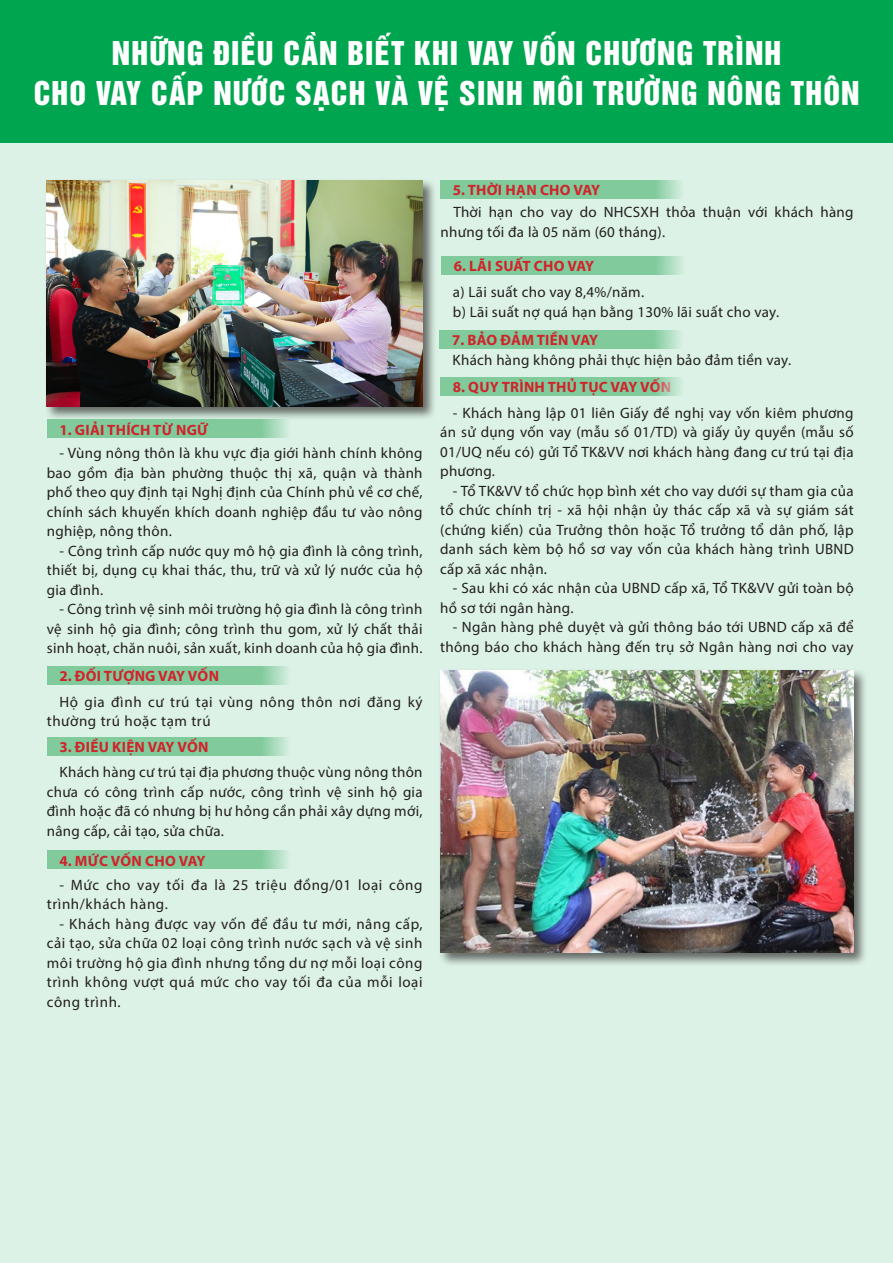
<style>
.page{position:relative;width:893px;height:1263px;background:#fff}
.page>*{position:absolute;margin:0;border:0;box-sizing:border-box;transform-origin:0 0}
.t1{font:30px "UTM Helvet Ins";letter-spacing:.04em;color:#fff}
.t2{font:15px/19.5px "Myriad Pro";letter-spacing:.02em;color:#231f20;text-align:justify}
.t3{font:700 15px "Myriad Pro";letter-spacing:.02em;color:#d1232a}
.t4{font:15px/19.5px "Myriad Pro";letter-spacing:.04em;color:#231f20}
</style>
<div class="page">
<div style="left:0;top:142px;width:893px;height:1121px;background:#dcf2e6"></div>
<div style="left:0;top:0;width:893px;height:142px;background:#00a54f"></div>
<div style="left:438px;top:668px;width:430px;height:299px;background:#231f20;opacity:.65"></div>
<img style="left:440px;top:670px;width:414px;height:282px">
<div style="left:45px;top:178px;width:392px;height:242px;background:#231f20;opacity:.65"></div>
<img style="left:47px;top:181px;width:376px;height:225px">
<div style="left:47px;top:420px;width:243px;height:18px;background:#80ca9c"></div>
<div style="left:47px;top:666px;width:243px;height:18px;background:#80ca9c"></div>
<div style="left:47px;top:737px;width:243px;height:18px;background:#80ca9c"></div>
<div style="left:440px;top:181px;width:244px;height:18px;background:#80ca9c"></div>
<div style="left:440px;top:378px;width:244px;height:18px;background:#80ca9c"></div>
<div style="left:47px;top:851px;width:243px;height:18px;background:#80ca9c"></div>
<div style="left:441px;top:256px;width:244px;height:18px;background:#80ca9c"></div>
<div style="left:439px;top:330px;width:244px;height:18px;background:#80ca9c"></div>
<p class="t1" style="left:112px;top:28px;width:671px">NHỮNG ĐIỀU CẦN BIẾT KHI VAY VỐN CHƯƠNG TRÌNH</p>
<p class="t1" style="left:34px;top:69px;width:827px">CHO VAY CẤP NƯỚC SẠCH VÀ VỆ SINH MÔI TRƯỜNG NÔNG THÔN</p>
<p class="t3" style="left:453px;top:180px;width:149px">5. THỜI HẠN CHO VAY</p>
<p class="t2" style="left:441px;top:202px;width:415px;text-indent:13px">Thời hạn cho vay do NHCSXH thỏa thuận với khách hàng nhưng tối đa là 05 năm (60 tháng).</p>
<p class="t3" style="left:454px;top:256px;width:142px">6. LÃI SUẤT CHO VAY</p>
<p class="t2" style="left:453px;top:282px;width:193px">a) Lãi suất cho vay 8,4%/năm.</p>
<p class="t2" style="left:453px;top:302px;width:328px">b) Lãi suất nợ quá hạn bằng 130% lãi suất cho vay.</p>
<p class="t3" style="left:452px;top:330px;width:148px">7. BẢO ĐẢM TIỀN VAY</p>
<p class="t2" style="left:452px;top:350px;width:340px">Khách hàng không phải thực hiện bảo đảm tiền vay.</p>
<p class="t3" style="left:60px;top:420px;width:150px">1. GIẢI THÍCH TỪ NGỮ</p>
<p class="t2" style="left:47px;top:443px;width:377px;text-indent:13px">- Vùng nông thôn là khu vực địa giới hành chính không bao gồm địa bàn phường thuộc thị xã, quận và thành phố theo quy định tại Nghị định của Chính phủ về cơ chế, chính sách khuyến khích doanh nghiệp đầu tư vào nông nghiệp, nông thôn.</p>
<p class="t2" style="left:47px;top:541px;width:377px;text-indent:13px">- Công trình cấp nước quy mô hộ gia đình là công trình, thiết bị, dụng cụ khai thác, thu, trữ và xử lý nước của hộ gia đình.</p>
<p class="t2" style="left:47px;top:599px;width:377px;text-indent:13px">- Công trình vệ sinh môi trường hộ gia đình là công trình vệ sinh hộ gia đình; công trình thu gom, xử lý chất thải sinh hoạt, chăn nuôi, sản xuất, kinh doanh của hộ gia đình.</p>
<p class="t4" style="left:47px;top:691px;width:377px;text-indent:13px">Hộ gia đình cư trú tại vùng nông thôn nơi đăng ký thường trú hoặc tạm trú</p>
<p class="t2" style="left:47px;top:762px;width:377px;text-indent:13px">Khách hàng cư trú tại địa phương thuộc vùng nông thôn chưa có công trình cấp nước, công trình vệ sinh hộ gia đình hoặc đã có nhưng bị hư hỏng cần phải xây dựng mới, nâng cấp, cải tạo, sửa chữa.</p>
<p class="t3" style="left:60px;top:666px;width:161px">2. ĐỐI TƯỢNG VAY VỐN</p>
<p class="t3" style="left:60px;top:737px;width:150px">3. ĐIỀU KIỆN VAY VỐN</p>
<p class="t3" style="left:60px;top:851px;width:147px">4. MỨC VỐN CHO VAY</p>
<p class="t4" style="left:47px;top:875px;width:377px;text-indent:13px">- Mức cho vay tối đa là 25 triệu đồng/01 loại công trình/khách hàng.</p>
<p class="t2" style="left:47px;top:914px;width:377px;text-indent:13px">- Khách hàng được vay vốn để đầu tư mới, nâng cấp, cải tạo, sửa chữa 02 loại công trình nước sạch và vệ sinh môi trường hộ gia đình nhưng tổng dư nợ mỗi loại công trình không vượt quá mức cho vay tối đa của mỗi loại công trình.</p>
<p class="t3" style="left:453px;top:378px;width:220px">8. QUY TRÌNH THỦ TỤC VAY VỐN</p>
<p class="t2" style="left:440px;top:403px;width:415px;text-indent:13px">- Khách hàng lập 01 liên Giấy đề nghị vay vốn kiêm phương án sử dụng vốn vay (mẫu số 01/TD) và giấy ủy quyền (mẫu số 01/UQ nếu có) gửi Tổ TK&amp;VV nơi khách hàng đang cư trú tại địa phương.</p>
<p class="t2" style="left:440px;top:481px;width:415px;text-indent:13px">- Tổ TK&amp;VV tổ chức họp bình xét cho vay dưới sự tham gia của tổ chức chính trị - xã hội nhận ủy thác cấp xã và sự giám sát (chứng kiến) của Trưởng thôn hoặc Tổ trưởng tổ dân phố, lập danh sách kèm bộ hồ sơ vay vốn của khách hàng trình UBND cấp xã xác nhận.</p>
<p class="t2" style="left:440px;top:578px;width:415px;text-indent:13px">- Sau khi có xác nhận của UBND cấp xã, Tổ TK&amp;VV gửi toàn bộ hồ sơ tới ngân hàng.</p>
<p class="t2" style="left:440px;top:617px;width:415px;text-align:right">- Ngân hàng phê duyệt và gửi thông báo tới UBND cấp xã để thông báo cho khách hàng đến trụ sở Ngân hàng nơi cho vay</p>
</div>
